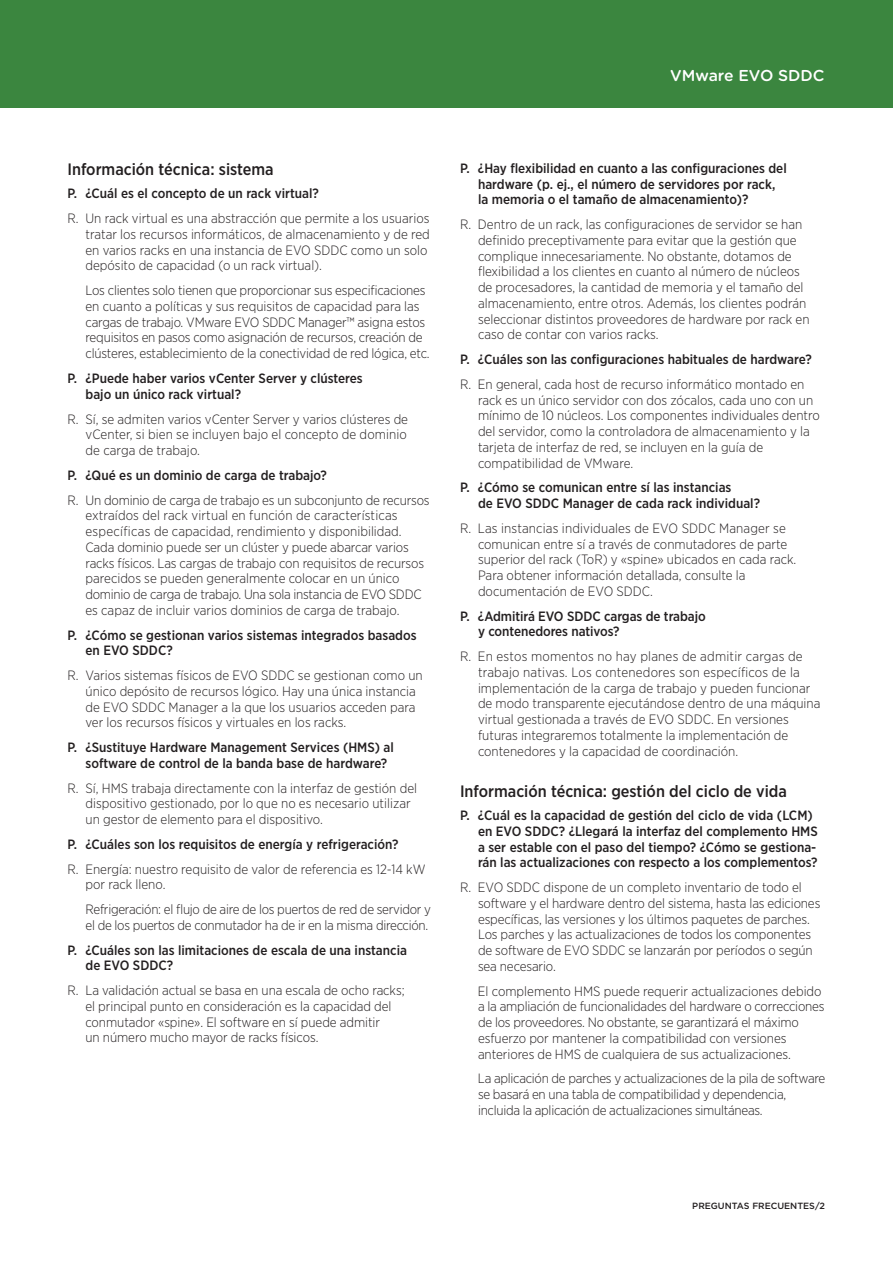
<style>
.page{position:relative;width:893px;height:1263px;background:#fff}
.page>*{position:absolute;margin:0;border:0;box-sizing:border-box;transform-origin:0 0}
._4a_Subhead_1{font:500 16.5px "Gotham Narrow";color:#231f20}
._2a_Document_Title{font:500 15.75px "Gotham Rounded";color:#fff}
._5a_Body_Answer{font:300 13.5px/15.8px "Gotham Narrow";color:#231f20}
._4b_Subhead_2_Questi{font:500 13.5px/15.8px "Gotham Narrow";color:#231f20}
._5a_Body_Answer-2{font:300 13.5px/15.8px "Gotham Narrow";letter-spacing:-.02em;color:#231f20}
.Folio{font:500 9px "Gotham";color:#231f20}
</style>
<div class="page">
<div style="left:0;top:0;width:893px;height:108px;background:#3b863f"></div>
<p class="_2a_Document_Title" style="left:670px;top:64px;width:156px">VMware EVO SDDC</p>
<p class="_4a_Subhead_1" style="left:68px;top:159px;width:208px">Información técnica: sistema</p>
<p class="_4b_Subhead_2_Questi" style="left:68px;top:186px;width:253px">P. ¿Cuál es el concepto de un rack virtual?</p>
<p class="_5a_Body_Answer" style="left:86px;top:210px;width:346px;text-indent:-18px">R. Un rack virtual es una abstracción que permite a los usuarios tratar los recursos informáticos, de almacenamiento y de red en varios racks en una instancia de EVO SDDC como un solo depósito de capacidad (o un rack virtual).</p>
<p class="_5a_Body_Answer" style="left:85px;top:282px;width:346px">Los clientes solo tienen que proporcionar sus especificaciones en cuanto a políticas y sus requisitos de capacidad para las cargas de trabajo. VMware EVO SDDC Manager™ asigna estos requisitos en pasos como asignación de recursos, creación de clústeres, establecimiento de la conectividad de red lógica, etc.</p>
<p class="_4b_Subhead_2_Questi" style="left:86px;top:370px;width:279px;text-indent:-18px">P. ¿Puede haber varios vCenter Server y clústeres bajo un único rack virtual?</p>
<p class="_5a_Body_Answer" style="left:86px;top:411px;width:324px;text-align:justify;text-indent:-18px">R. Sí, se admiten varios vCenter Server y varios clústeres de vCenter, si bien se incluyen bajo el concepto de dominio de carga de trabajo.</p>
<p class="_4b_Subhead_2_Questi" style="left:68px;top:467px;width:261px">P. ¿Qué es un dominio de carga de trabajo?</p>
<p class="_5a_Body_Answer" style="left:86px;top:492px;width:346px;text-indent:-18px">R. Un dominio de carga de trabajo es un subconjunto de recursos extraídos del rack virtual en función de características específicas de capacidad, rendimiento y disponibilidad.<br>Cada dominio puede ser un clúster y puede abarcar varios racks físicos. Las cargas de trabajo con requisitos de recursos parecidos se pueden generalmente colocar en un único dominio de carga de trabajo. Una sola instancia de EVO SDDC es capaz de incluir varios dominios de carga de trabajo.</p>
<p class="_4b_Subhead_2_Questi" style="left:86px;top:627px;width:333px;text-indent:-18px">P. ¿Cómo se gestionan varios sistemas integrados basados en EVO SDDC?</p>
<p class="_5a_Body_Answer" style="left:86px;top:667px;width:339px;text-indent:-18px">R. Varios sistemas físicos de EVO SDDC se gestionan como un único depósito de recursos lógico. Hay una única instancia de EVO SDDC Manager a la que los usuarios acceden para ver los recursos físicos y virtuales en los racks.</p>
<p class="_4b_Subhead_2_Questi" style="left:86px;top:739px;width:310px;text-indent:-18px">P. ¿Sustituye Hardware Management Services (HMS) al software de control de la banda base de hardware?</p>
<p class="_5a_Body_Answer" style="left:86px;top:780px;width:333px;text-indent:-18px">R. Sí, HMS trabaja directamente con la interfaz de gestión del dispositivo gestionado, por lo que no es necesario utilizar un gestor de elemento para el dispositivo.</p>
<p class="_4b_Subhead_2_Questi" style="left:68px;top:836px;width:332px">P. ¿Cuáles son los requisitos de energía y refrigeración?</p>
<p class="_5a_Body_Answer" style="left:86px;top:861px;width:342px;text-indent:-18px">R. Energía: nuestro requisito de valor de referencia es 12-14 kW por rack lleno.</p>
<p class="_5a_Body_Answer-2" style="left:85px;top:901px;width:347px">Refrigeración: el flujo de aire de los puertos de red de servidor y el de los puertos de conmutador ha de ir en la misma dirección.</p>
<p class="_4b_Subhead_2_Questi" style="left:86px;top:942px;width:323px;text-indent:-18px">P. ¿Cuáles son las limitaciones de escala de una instancia de EVO SDDC?</p>
<p class="_5a_Body_Answer" style="left:86px;top:982px;width:321px;text-indent:-18px">R. La validación actual se basa en una escala de ocho racks; el principal punto en consideración es la capacidad del conmutador «spine». El software en sí puede admitir<br>un número mucho mayor de racks físicos.</p>
<p class="_4b_Subhead_2_Questi" style="left:478px;top:160px;width:310px;text-indent:-18px">P. ¿Hay flexibilidad en cuanto a las configuraciones del hardware (p. ej., el número de servidores por rack, la memoria o el tamaño de almacenamiento)?</p>
<p class="_5a_Body_Answer" style="left:478px;top:216px;width:333px;text-indent:-18px">R. Dentro de un rack, las configuraciones de servidor se han definido preceptivamente para evitar que la gestión que complique innecesariamente. No obstante, dotamos de flexibilidad a los clientes en cuanto al número de núcleos de procesadores, la cantidad de memoria y el tamaño del almacenamiento, entre otros. Además, los clientes podrán seleccionar distintos proveedores de hardware por rack en caso de contar con varios racks.</p>
<p class="_4b_Subhead_2_Questi" style="left:460px;top:351px;width:353px">P. ¿Cuáles son las configuraciones habituales de hardware?</p>
<p class="_5a_Body_Answer" style="left:478px;top:376px;width:343px;text-indent:-18px">R. En general, cada host de recurso informático montado en rack es un único servidor con dos zócalos, cada uno con un mínimo de 10 núcleos. Los componentes individuales dentro del servidor, como la controladora de almacenamiento y la tarjeta de interfaz de red, se incluyen en la guía de compatibilidad de VMware.</p>
<p class="_4b_Subhead_2_Questi" style="left:478px;top:479px;width:284px;text-indent:-18px">P. ¿Cómo se comunican entre sí las instancias<br>de EVO SDDC Manager de cada rack individual?</p>
<p class="_5a_Body_Answer" style="left:478px;top:520px;width:320px;text-indent:-18px">R. Las instancias individuales de EVO SDDC Manager se comunican entre sí a través de conmutadores de parte superior del rack (ToR) y «spine» ubicados en cada rack.<br>Para obtener información detallada, consulte la documentación de EVO SDDC.</p>
<p class="_4b_Subhead_2_Questi" style="left:478px;top:608px;width:229px;text-indent:-18px">P. ¿Admitirá EVO SDDC cargas de trabajo y contenedores nativos?</p>
<p class="_5a_Body_Answer" style="left:478px;top:648px;width:344px;text-indent:-18px">R. En estos momentos no hay planes de admitir cargas de trabajo nativas. Los contenedores son específicos de la implementación de la carga de trabajo y pueden funcionar de modo transparente ejecutándose dentro de una máquina virtual gestionada a través de EVO SDDC. En versiones futuras integraremos totalmente la implementación de contenedores y la capacidad de coordinación.</p>
<p class="_4a_Subhead_1" style="left:460px;top:781px;width:328px">Información técnica: gestión del ciclo de vida</p>
<p class="_4b_Subhead_2_Questi" style="left:478px;top:807px;width:341px;text-indent:-18px">P. ¿Cuál es la capacidad de gestión del ciclo de vida (LCM) en EVO SDDC? ¿Llegará la interfaz del complemento HMS a ser estable con el paso del tiempo? ¿Cómo se gestiona&shy;rán las actualizaciones con respecto a los complementos?</p>
<p class="_5a_Body_Answer" style="left:478px;top:879px;width:344px;text-indent:-18px">R. EVO SDDC dispone de un completo inventario de todo el software y el hardware dentro del sistema, hasta las ediciones específicas, las versiones y los últimos paquetes de parches.<br>Los parches y las actualizaciones de todos los componentes de software de EVO SDDC se lanzarán por períodos o según sea necesario.</p>
<p class="_5a_Body_Answer" style="left:478px;top:983px;width:348px">El complemento HMS puede requerir actualizaciones debido a la ampliación de funcionalidades del hardware o correcciones de los proveedores. No obstante, se garantizará el máximo esfuerzo por mantener la compatibilidad con versiones anteriores de HMS de cualquiera de sus actualizaciones.</p>
<p class="_5a_Body_Answer-2" style="left:478px;top:1070px;width:349px">La aplicación de parches y actualizaciones de la pila de software se basará en una tabla de compatibilidad y dependencia, incluida la aplicación de actualizaciones simultáneas.</p>
<p class="Folio" style="left:692px;top:1200px;width:134px">PREGUNTAS FRECUENTES/2</p>
</div>
